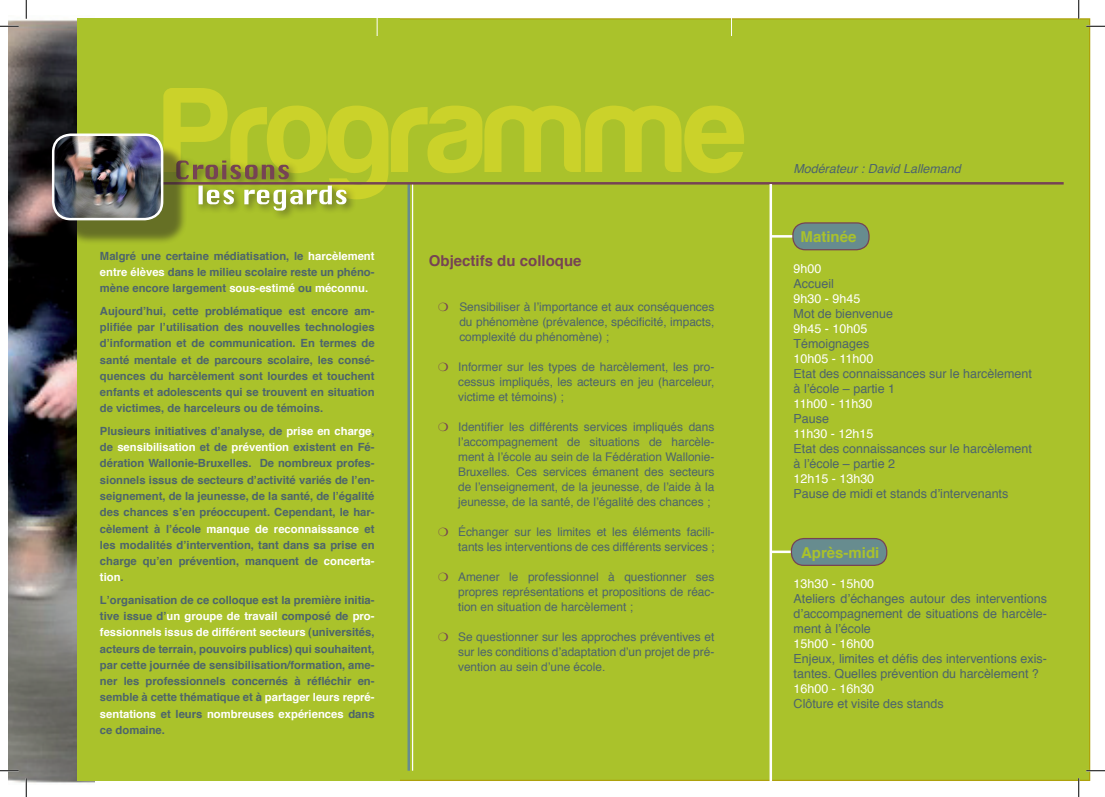
<style>
.page{position:relative;width:1105px;height:797px;background:#fff}
.page>*{position:absolute;margin:0;border:0;box-sizing:border-box;transform-origin:0 0}
.t1{font:700 15px "Helvetica";color:#764354}
.t2{font:700 15px "Helvetica";color:#aac22b}
.t3{font:12.5px/15px "Helvetica";color:#4d646c}
.t4{font:12.5px "Helvetica";color:#fff}
.t5{font:italic 12.5px "Helvetica";color:#4d646c}
.t6{font:11.88px/15px "Helvetica";color:#4d646c;text-align:justify}
.t7{font:700 11.25px/16.2px "Helvetica";color:#4d646c;text-align:justify}
.s1{color:#fff}
</style>
<div class="page">
<div style="left:369px;top:18px;width:721px;height:763px;background:#aac22b;border:1px solid #aea20c"></div>
<img style="left:9px;top:20px;width:86px;height:763px">
<div style="left:77px;top:18px;width:322px;height:762px;background:#aac22b"></div>
<svg style="left:163px;top:88px;width:581px;height:111px"></svg>
<svg style="left:731px;top:18px;width:1px;height:18px"></svg>
<div style="left:793px;top:223px;width:76px;height:27px;background:#678c8f;border-radius:12px"></div>
<div style="left:792px;top:222px;width:78px;height:28px;border:1px solid #764354;border-radius:12px"></div>
<div style="left:195px;top:182px;width:161px;height:38px;background:#231f20;opacity:.5"></div>
<svg style="left:199px;top:185px;width:147px;height:25px"></svg>
<div style="left:173px;top:157px;width:126px;height:33px;background:#231f20;opacity:.5"></div>
<svg style="left:188px;top:160px;width:101px;height:19px"></svg>
<hr style="left:412px;top:183px;width:1px;height:587px;background:#fff">
<hr style="left:407px;top:183px;width:3px;height:587px;background:#678c8f">
<hr style="left:68px;top:182px;width:996px;height:2px;background:#764354">
<div style="left:63px;top:144px;width:125px;height:101px;background:#231f20;opacity:.5"></div>
<img style="left:53px;top:135px;width:109px;height:84px">
<div style="left:52px;top:133px;width:111px;height:87px;border:2px solid #fff;border-radius:18px"></div>
<hr style="left:769px;top:184px;width:3px;height:604px;background:#fff">
<hr style="left:771px;top:235px;width:21px;height:2px;background:#fff">
<hr style="left:771px;top:550px;width:21px;height:3px;background:#fff">
<div style="left:791px;top:538px;width:96px;height:27px;background:#678c8f;border-radius:13px"></div>
<div style="left:791px;top:538px;width:96px;height:28px;border:1px solid #764354;border-radius:13px"></div>
<svg style="left:377px;top:18px;width:1px;height:18px"></svg>
<svg style="left:0;top:25px;width:19px;height:2px"></svg>
<svg style="left:1086px;top:25px;width:19px;height:2px"></svg>
<svg style="left:0;top:770px;width:19px;height:1px"></svg>
<svg style="left:1086px;top:770px;width:19px;height:1px"></svg>
<svg style="left:25px;top:0;width:2px;height:19px"></svg>
<svg style="left:25px;top:778px;width:2px;height:19px"></svg>
<svg style="left:1078px;top:0;width:1px;height:19px"></svg>
<svg style="left:1078px;top:778px;width:1px;height:19px"></svg>
<p class="t7" style="left:100px;top:248px;width:276px">Malgré une certaine médiatisation, le <span class="s1">harcèlement entre élèves</span> dans le milieu scolaire reste un phéno&shy;mène encore largement <span class="s1">sous-estimé</span> ou <span class="s1">méconnu.</span></p>
<p class="t7" style="left:100px;top:303px;width:276px">Aujourd’hui, cette problématique est encore am&shy;plifiée par l’utilisation des nouvelles technologies d’information et de communication. En termes de santé mentale et de parcours scolaire, les consé&shy;quences du harcèlement sont lourdes et touchent enfants et adolescents qui se trouvent en situation de victimes, de harceleurs ou de témoins.</p>
<p class="t7" style="left:100px;top:423px;width:276px">Plusieurs initiatives d’analyse, de <span class="s1">prise en charge</span>, de <span class="s1">sensibilisation</span> et de <span class="s1">prévention</span> existent en Fé&shy;dération Wallonie-Bruxelles. De nombreux profes&shy;sionnels issus de secteurs d’activité variés de l’en&shy;seignement, de la jeunesse, de la santé, de l’égalité des chances s’en préoccupent. Cependant, le har&shy;cèlement à l’école <span class="s1">manque de reconnaissance</span> et les modalités d’intervention, tant dans sa prise en charge qu’en prévention, manquent de <span class="s1">concerta&shy;tion</span>.</p>
<p class="t7" style="left:100px;top:592px;width:276px">L’organisation de ce colloque est la première initia&shy;tive issue d’<span class="s1">un groupe de travail</span> composé de <span class="s1">pro&shy;fessionnels issus de différent secteurs</span> (universités, acteurs de terrain, pouvoirs publics) qui souhaitent, par cette journée de sensibilisation/formation, ame&shy;ner les professionnels concernés à réfléchir en&shy;semble à cette thématique et à <span class="s1">partager leurs repré&shy;sentations</span> et leurs <span class="s1">nombreuses expériences</span> dans ce domaine.</p>
<h1 class="t1" style="left:429px;top:249px;width:154px">Objectifs du colloque</h1>
<p class="t6" style="left:459px;top:299px;width:257px">Sensibiliser à l’importance et aux conséquences du phénomène (prévalence, spécificité, impacts, complexité du phénomène) ;</p>
<p class="t6" style="left:458px;top:359px;width:258px">Informer sur les types de harcèlement, les pro&shy;cessus impliqués, les acteurs en jeu (harceleur, victime et témoins) ;</p>
<p class="t6" style="left:458px;top:419px;width:258px">Identifier les différents services impliqués dans l’accompagnement de situations de harcèle&shy;ment à l’école au sein de la Fédération Wallonie-Bruxelles. Ces services émanent des secteurs de l’enseignement, de la jeunesse, de l’aide à la jeunesse, de la santé, de l’égalité des chances ;</p>
<p class="t6" style="left:458px;top:524px;width:258px">Échanger sur les limites et les éléments facili&shy;tants les interventions de ces différents services ;</p>
<p class="t6" style="left:458px;top:569px;width:258px">Amener le professionnel à questionner ses propres représentations et propositions de réac&shy;tion en situation de harcèlement ;</p>
<p class="t6" style="left:458px;top:629px;width:258px">Se questionner sur les approches préventives et sur les conditions d’adaptation d’un projet de pré&shy;vention au sein d’une école.</p>
<p class="t5" style="left:793px;top:159px;width:169px">Modérateur : David Lallemand</p>
<h1 class="t2" style="left:800px;top:224px;width:57px">Matinée</h1>
<p class="t4" style="left:794px;top:259px;width:29px">9h00</p>
<p class="t3" style="left:794px;top:276px;width:42px">Accueil</p>
<p class="t4" style="left:794px;top:289px;width:68px">9h30 - 9h45</p>
<p class="t3" style="left:794px;top:306px;width:101px">Mot de bienvenue</p>
<p class="t4" style="left:794px;top:319px;width:75px">9h45 - 10h05</p>
<p class="t3" style="left:794px;top:336px;width:77px">Témoignages</p>
<p class="t4" style="left:794px;top:349px;width:81px">10h05 - 11h00</p>
<p class="t3" style="left:794px;top:366px;width:240px">Etat des connaissances sur le harcèlement à l’école – partie 1</p>
<p class="t4" style="left:794px;top:394px;width:80px">11h00 - 11h30</p>
<p class="t3" style="left:794px;top:411px;width:37px">Pause</p>
<p class="t4" style="left:794px;top:424px;width:81px">11h30 - 12h15</p>
<p class="t3" style="left:794px;top:441px;width:240px">Etat des connaissances sur le harcèlement à l’école – partie 2</p>
<p class="t4" style="left:794px;top:469px;width:82px">12h15 - 13h30</p>
<p class="t3" style="left:794px;top:486px;width:216px">Pause de midi et stands d’intervenants</p>
<h1 class="t2" style="left:801px;top:541px;width:80px">Après-midi</h1>
<p class="t4" style="left:794px;top:574px;width:82px">13h30 - 15h00</p>
<p class="t3" style="left:794px;top:591px;width:255px;text-align:justify">Ateliers d’échanges autour des interventions d’accompagnement de situations de harcèle&shy;ment à l’école</p>
<p class="t4" style="left:794px;top:634px;width:82px">15h00 - 16h00</p>
<p class="t3" style="left:794px;top:651px;width:255px">Enjeux, limites et défis des interventions exis&shy;tantes. Quelles prévention du harcèlement ?</p>
<p class="t4" style="left:794px;top:679px;width:82px">16h00 - 16h30</p>
<p class="t3" style="left:794px;top:696px;width:152px">Clôture et visite des stands</p>
</div>
